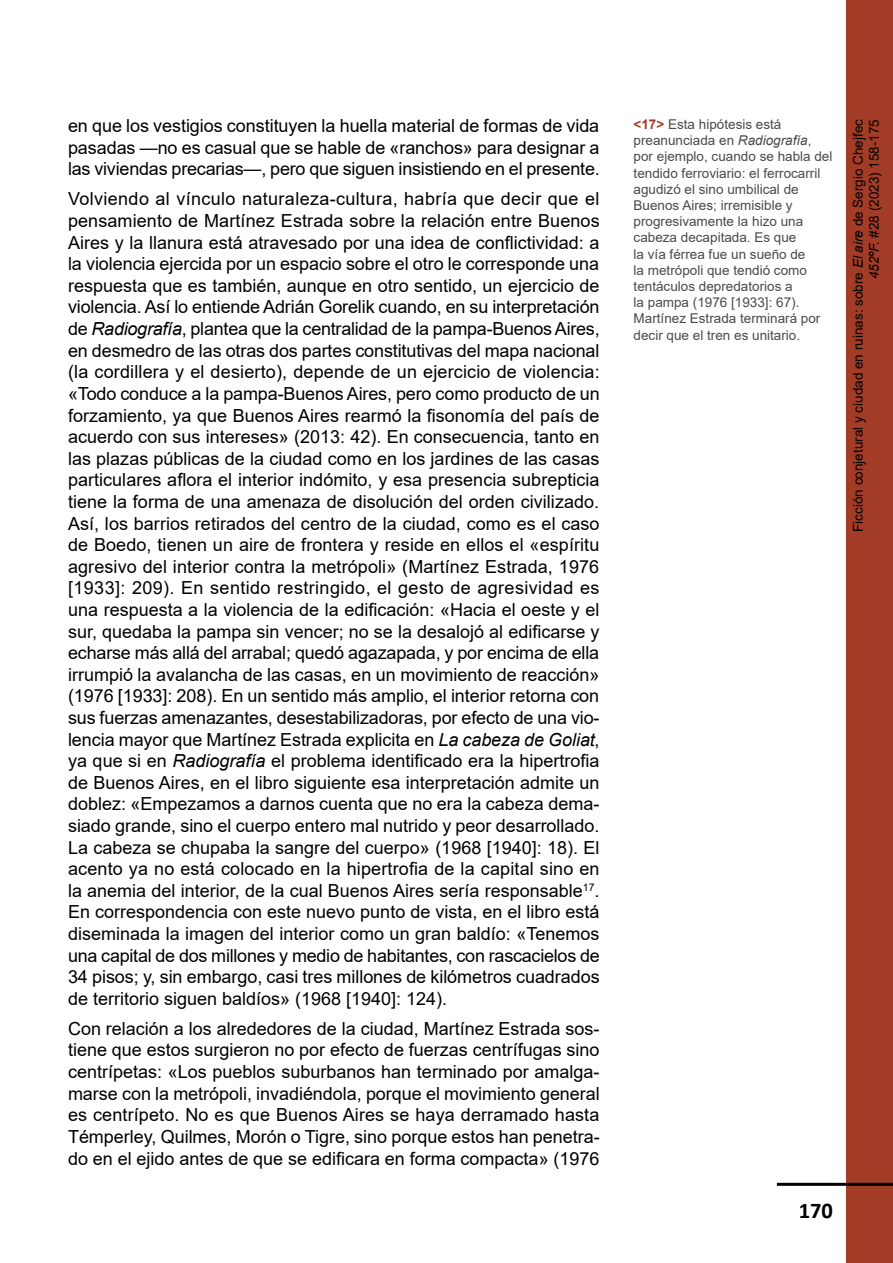
<style>
.page{position:relative;width:893px;height:1263px;background:#fff}
.page>*{position:absolute;margin:0;border:0;box-sizing:border-box;transform-origin:0 0}
.t1{font:700 22.5px "Calibri";color:#000}
.t2{font:18px/21.6px "Arial";color:#000;text-align:justify}
.t3{font:13.5px/16.2px "Arial";color:#4a4a49}
.t4{font:13.5px/16.2px "Arial";color:#000;text-align:right}
.s1{font-style:italic}
.s2{font-weight:700;color:#a23c26}
</style>
<div class="page">
<div style="left:846px;top:0;width:47px;height:1263px;background:#a23c26"></div>
<hr style="left:777px;top:1183px;width:116px;height:3px;background:#000">
<p class="t2" style="left:68px;top:115px;width:533px">en que los vestigios constituyen la huella material de formas de vida pasadas —no es casual que se hable de «ranchos» para designar a las viviendas precarias—, pero que siguen insistiendo en el presente.</p>
<p class="t2" style="left:68px;top:188px;width:533px">Volviendo al vínculo naturaleza-cultura, habría que decir que el pensamiento de Martínez Estrada sobre la relación entre Buenos Aires y la llanura está atravesado por una idea de conflictividad: a la violencia ejercida por un espacio sobre el otro le corresponde una respuesta que es también, aunque en otro sentido, un ejercicio de violencia. Así lo entiende Adrián Gorelik cuando, en su interpretación de <span class="s1">Radiografía</span>, plantea que la centralidad de la pampa-Buenos Aires, en desmedro de las otras dos partes constitutivas del mapa nacional (la cordillera y el desierto), depende de un ejercicio de violencia: «Todo conduce a la pampa-Buenos Aires, pero como producto de un forzamiento, ya que Buenos Aires rearmó la fisonomía del país de acuerdo con sus intereses» (2013: 42). En consecuencia, tanto en las plazas públicas de la ciudad como en los jardines de las casas particulares aflora el interior indómito, y esa presencia subrepticia tiene la forma de una amenaza de disolución del orden civilizado.<br>Así, los barrios retirados del centro de la ciudad, como es el caso de Boedo, tienen un aire de frontera y reside en ellos el «espíritu agresivo del interior contra la metrópoli» (Martínez Estrada, 1976 [1933]: 209). En sentido restringido, el gesto de agresividad es una respuesta a la violencia de la edificación: «Hacia el oeste y el sur, quedaba la pampa sin vencer; no se la desalojó al edificarse y echarse más allá del arrabal; quedó agazapada, y por encima de ella irrumpió la avalancha de las casas, en un movimiento de reacción» (1976 [1933]: 208). En un sentido más amplio, el interior retorna con sus fuerzas amenazantes, desestabilizadoras, por efecto de una vio&shy;lencia mayor que Martínez Estrada explicita en <span class="s1">La cabeza de Goliat</span>, ya que si en <span class="s1">Radiografía</span> el problema identificado era la hipertrofia de Buenos Aires, en el libro siguiente esa interpretación admite un doblez: «Empezamos a darnos cuenta que no era la cabeza dema&shy;siado grande, sino el cuerpo entero mal nutrido y peor desarrollado.<br>La cabeza se chupaba la sangre del cuerpo» (1968 [1940]: 18). El acento ya no está colocado en la hipertrofia de la capital sino en la anemia del interior, de la cual Buenos Aires sería responsable<sup>17</sup>.<br>En correspondencia con este nuevo punto de vista, en el libro está diseminada la imagen del interior como un gran baldío: «Tenemos una capital de dos millones y medio de habitantes, con rascacielos de 34 pisos; y, sin embargo, casi tres millones de kilómetros cuadrados de territorio siguen baldíos» (1968 [1940]: 124).</p>
<p class="t2" style="left:68px;top:1018px;width:533px">Con relación a los alrededores de la ciudad, Martínez Estrada sos&shy;tiene que estos surgieron no por efecto de fuerzas centrífugas sino centrípetas: «Los pueblos suburbanos han terminado por amalga&shy;marse con la metrópoli, invadiéndola, porque el movimiento general es centrípeto. No es que Buenos Aires se haya derramado hasta Témperley, Quilmes, Morón o Tigre, sino porque estos han penetra&shy;do en el ejido antes de que se edificara en forma compacta» (1976</p>
<p class="t3" style="left:634px;top:116px;width:200px"><span class="s2">&lt;17&gt;</span> Esta hipótesis está preanunciada en <span class="s1">Radiografía</span>, por ejemplo, cuando se habla del tendido ferroviario: el ferrocarril agudizó el sino umbilical de<br>Buenos Aires; irremisible y progresivamente la hizo una cabeza decapitada. Es que<br>la vía férrea fue un sueño de<br>la metrópoli que tendió como tentáculos depredatorios a<br>la pampa (1976 [1933]: 67).<br>Martínez Estrada terminará por decir que el tren es unitario.</p>
<p class="t4" style="left:850px;top:532px;width:414px;rotate:-90deg">Ficción conjetural y ciudad en ruinas: sobre <span class="s1">El aire</span> de Sergio Chejfec<br><span class="s1">452ºF.</span> #28 (2023) 158-175</p>
<p class="t1" style="left:799px;top:1195px;width:36px">170</p>
</div>
